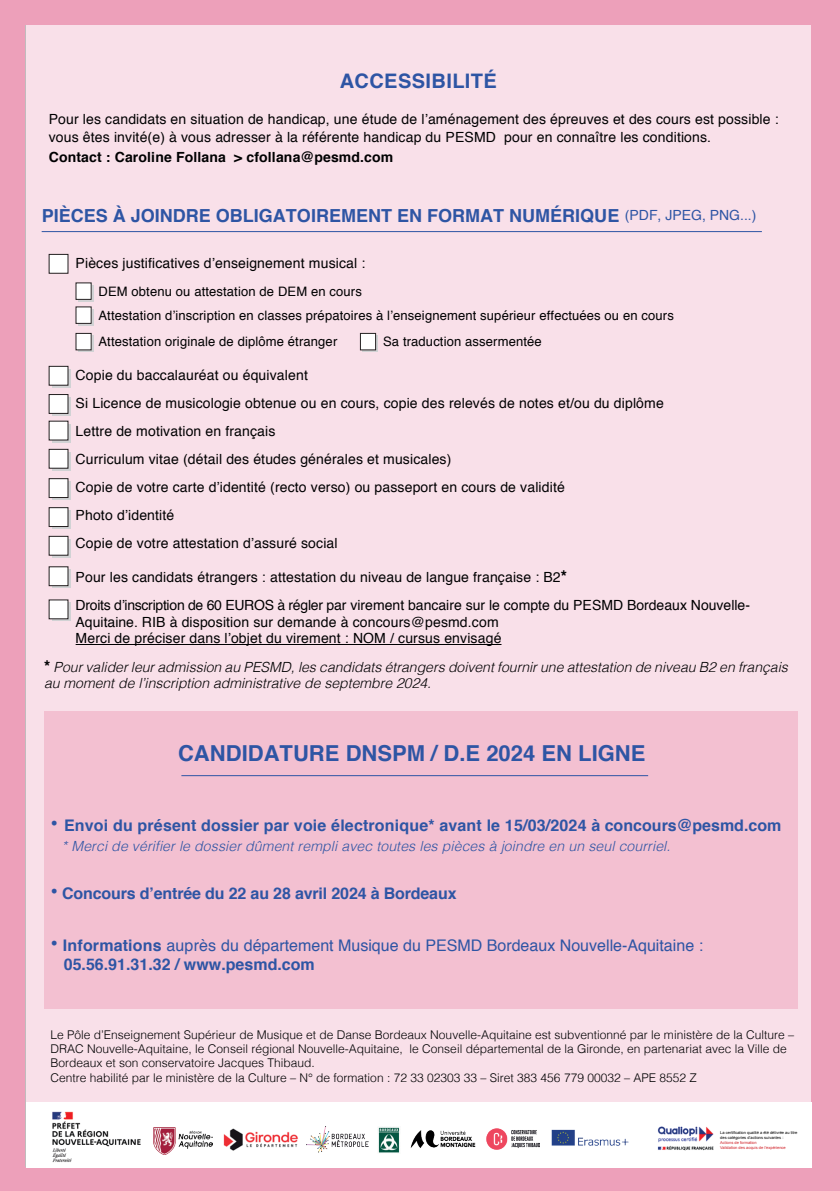
<style>
.page{position:relative;width:840px;height:1191px;background:#fff}
.page>*{position:absolute;margin:0;border:0;box-sizing:border-box;transform-origin:0 0}
.t1{font:700 22px "Helvetica";color:#2e55a4}
.t2{font:700 20px "Helvetica";letter-spacing:.02em;color:#2e55a4}
.t3{font:700 18px "Helvetica";color:#2e55a4}
.t4{font:700 16px "Helvetica";letter-spacing:.005em;color:#2e55a4}
.t5{font:16px/19.2px "Helvetica";color:#2e55a4}
.t6{font:14px/28px "Helvetica";letter-spacing:.01em;color:#000001}
.t7{font:italic 300 14px/16.8px "Helvetica";color:#000001}
.t8{font:italic 300 14px "Helvetica";letter-spacing:.01em;color:#2e55a4}
.t9{font:700 14px "Helvetica";letter-spacing:.01em;color:#000001}
.t10{font:13px/24px "Helvetica";letter-spacing:.01em;color:#000001}
.t11{font:300 12px/14.4px "Helvetica";color:#000001}
.t12{font:4px/5px "Arial";color:#000}
.t13{font:4px/5px "Arial";color:#d1232a}
.s1{font-weight:400;font-size:14px}
.s2{font-weight:700;font-size:16px}
.s3{font-weight:700;font-style:normal;font-size:16px}
.s4{font-size:22px}
.s5{font-weight:700;font-size:22px}
.s6{font-weight:700}
</style>
<div class="page">
<div style="left:25px;top:24px;width:791px;height:1143px;background:#f9e0e9"></div>
<div style="left:0;top:0;width:839px;height:24px;background:#eda0ba"></div>
<div style="left:0;top:1167px;width:839px;height:24px;background:#eda0ba"></div>
<div style="left:0;top:0;width:25px;height:1182px;background:#eda0ba"></div>
<div style="left:810px;top:0;width:29px;height:1180px;background:#eda0ba"></div>
<div style="left:26px;top:1102px;width:784px;height:65px;background:#fff"></div>
<div style="left:44px;top:711px;width:752px;height:297px;background:#f3c0d1"></div>
<hr style="left:181px;top:775px;width:466px;height:1px;background:#2e55a4">
<img style="left:52px;top:1111px;width:89px;height:51px">
<img style="left:551px;top:1129px;width:78px;height:17px">
<img style="left:410px;top:1130px;width:66px;height:18px">
<img style="left:486px;top:1128px;width:53px;height:21px">
<img style="left:378px;top:1127px;width:22px;height:26px">
<img style="left:306px;top:1126px;width:62px;height:26px">
<img style="left:223px;top:1128px;width:75px;height:23px">
<img style="left:154px;top:1127px;width:58px;height:27px">
<img style="left:657px;top:1126px;width:57px;height:25px">
<hr style="left:42px;top:231px;width:719px;height:1px;background:#2e55a4">
<hr style="left:76px;top:644px;width:425px;height:1px;background:#000001">
<svg style="left:52px;top:369px;width:18px;height:19px"></svg>
<div style="left:49px;top:366px;width:19px;height:19px;background:#fff"></div>
<div style="left:49px;top:366px;width:19px;height:19px;border:1px solid #231f20"></div>
<svg style="left:52px;top:397px;width:18px;height:19px"></svg>
<div style="left:49px;top:394px;width:19px;height:19px;background:#fff"></div>
<div style="left:49px;top:394px;width:19px;height:20px;border:1px solid #231f20"></div>
<div style="left:52px;top:423px;width:18px;height:19px;background:#797879"></div>
<div style="left:49px;top:421px;width:19px;height:19px;background:#fff"></div>
<svg style="left:52px;top:452px;width:18px;height:18px"></svg>
<div style="left:49px;top:449px;width:19px;height:19px;background:#fff"></div>
<div style="left:49px;top:449px;width:19px;height:19px;border:1px solid #231f20"></div>
<svg style="left:52px;top:481px;width:18px;height:19px"></svg>
<div style="left:49px;top:478px;width:19px;height:19px;background:#fff"></div>
<div style="left:49px;top:478px;width:19px;height:20px;border:1px solid #231f20"></div>
<svg style="left:52px;top:510px;width:18px;height:19px"></svg>
<div style="left:49px;top:507px;width:19px;height:19px;background:#fff"></div>
<div style="left:49px;top:507px;width:19px;height:20px;border:1px solid #231f20"></div>
<div style="left:49px;top:254px;width:19px;height:19px;background:#fff"></div>
<div style="left:49px;top:254px;width:19px;height:20px;border:1px solid #231f20"></div>
<svg style="left:78px;top:285px;width:15px;height:16px"></svg>
<div style="left:76px;top:283px;width:15px;height:16px;background:#fff"></div>
<svg style="left:78px;top:309px;width:15px;height:16px"></svg>
<div style="left:76px;top:307px;width:15px;height:16px;background:#fff"></div>
<svg style="left:52px;top:539px;width:18px;height:18px"></svg>
<div style="left:49px;top:536px;width:19px;height:19px;background:#fff"></div>
<div style="left:49px;top:536px;width:19px;height:19px;border:1px solid #231f20"></div>
<svg style="left:78px;top:335px;width:15px;height:17px"></svg>
<div style="left:76px;top:333px;width:15px;height:17px;background:#fff"></div>
<div style="left:76px;top:333px;width:15px;height:17px;border:1px solid #231f20"></div>
<svg style="left:52px;top:569px;width:18px;height:19px"></svg>
<div style="left:49px;top:567px;width:19px;height:18px;background:#fff"></div>
<svg style="left:52px;top:602px;width:18px;height:19px"></svg>
<div style="left:49px;top:600px;width:19px;height:19px;background:#fff"></div>
<div style="left:362px;top:335px;width:15px;height:17px;background:#8c8b8c"></div>
<div style="left:360px;top:333px;width:15px;height:17px;background:#fff"></div>
<div style="left:360px;top:333px;width:16px;height:17px;border:1px solid #231f20"></div>
<h2 class="t2" style="left:339px;top:68px;width:159px">ACCESSIBILITÉ</h2>
<p class="t6" style="left:49px;top:110px;width:731px;line-height:18px">Pour les candidats en situation de handicap, une étude de l’aménagement des épreuves et des cours est possible : vous êtes invité(e) à vous adresser à la référente handicap du PESMD pour en connaître les conditions.</p>
<p class="t9" style="left:49px;top:148px;width:346px">Contact : Caroline Follana &gt; cfollana@pesmd.com</p>
<p class="t3" style="left:42px;top:204px;width:716px">PIÈCES À JOINDRE OBLIGATOIREMENT EN FORMAT NUMÉRIQUE <span class="s1">(PDF, JPEG, PNG...)</span></p>
<p class="t6" style="left:76px;top:249px;width:291px">Pièces justificatives d’enseignement musical :</p>
<p class="t10" style="left:98px;top:279px;width:576px">DEM obtenu ou attestation de DEM en cours<br>Attestation d’inscription en classes prépatoires à l’enseignement supérieur effectuées ou en cours</p>
<p class="t10" style="left:98px;top:329px;width:240px">Attestation originale de diplôme étranger</p>
<p class="t10" style="left:383px;top:329px;width:160px">Sa traduction assermentée</p>
<p class="t6" style="left:76px;top:361px;width:589px">Copie du baccalauréat ou équivalent<br>Si Licence de musicologie obtenue ou en cours, copie des relevés de notes et/ou du diplôme Lettre de motivation en français<br>Curriculum vitae (détail des études générales et musicales)<br>Copie de votre carte d’identité (recto verso) ou passeport en cours de validité<br>Photo d’identité<br>Copie de votre attestation d’assuré social</p>
<p class="t6" style="left:76px;top:562px;width:675px">Pour les candidats étrangers : attestation du niveau de langue française : B2<span class="s2">*<br></span>Droits d’inscription de 60 EUROS à régler par virement bancaire sur le compte du PESMD Bordeaux Nouvelle-</p>
<p class="t6" style="left:76px;top:613px;width:427px;line-height:16.8px">Aquitaine. RIB à disposition sur demande à concours@pesmd.com<br>Merci de préciser dans l’objet du virement : NOM / cursus envisagé</p>
<p class="t7" style="left:44px;top:657px;width:744px"><span class="s3">*</span> Pour valider leur admission au PESMD, les candidats étrangers doivent fournir une attestation de niveau B2 en français au moment de l’inscription administrative de septembre 2024.</p>
<h1 class="t1" style="left:178px;top:739px;width:468px">CANDIDATURE DNSPM / D.E 2024 EN LIGNE</h1>
<p class="t4" style="left:50px;top:815px;width:732px"><span class="s4">•</span> Envoi du présent dossier par voie électronique* avant le 15/03/2024 à concours@pesmd.com</p>
<p class="t8" style="left:62px;top:834px;width:609px">* Merci de vérifier le dossier dûment rempli avec toutes les pièces à joindre en un seul courriel.</p>
<p class="t4" style="left:50px;top:883px;width:407px"><span class="s4">•</span> Concours d’entrée du 22 au 28 avril 2024 à Bordeaux</p>
<p class="t5" style="left:64px;top:935px;width:640px;text-indent:-13px"><span class="s5">•</span> <span class="s6">Informations</span> auprès du département Musique du PESMD Bordeaux Nouvelle-Aquitaine :<br><span class="s6">05.56.91.31.32 / www.pesmd.com</span></p>
<p class="t11" style="left:50px;top:1026px;width:744px">Le Pôle d’Enseignement Supérieur de Musique et de Danse Bordeaux Nouvelle-Aquitaine est subventionné par le ministère de la Culture – DRAC Nouvelle-Aquitaine, le Conseil régional Nouvelle-Aquitaine, le Conseil départemental de la Gironde, en partenariat avec la Ville de Bordeaux et son conservatoire Jacques Thibaud.<br>Centre habilité par le ministère de la Culture – N° de formation : 72 33 02303 33 – Siret 383 456 779 00032 – APE 8552 Z</p>
<p class="t12" style="left:719px;top:1130px;width:79px">La certification qualité a été délivrée au titre des catégories d’actions suivantes :</p>
<p class="t13" style="left:719px;top:1140px;width:67px">Actions de formation<br>Validation des acquis de l’expérience</p>
</div>
